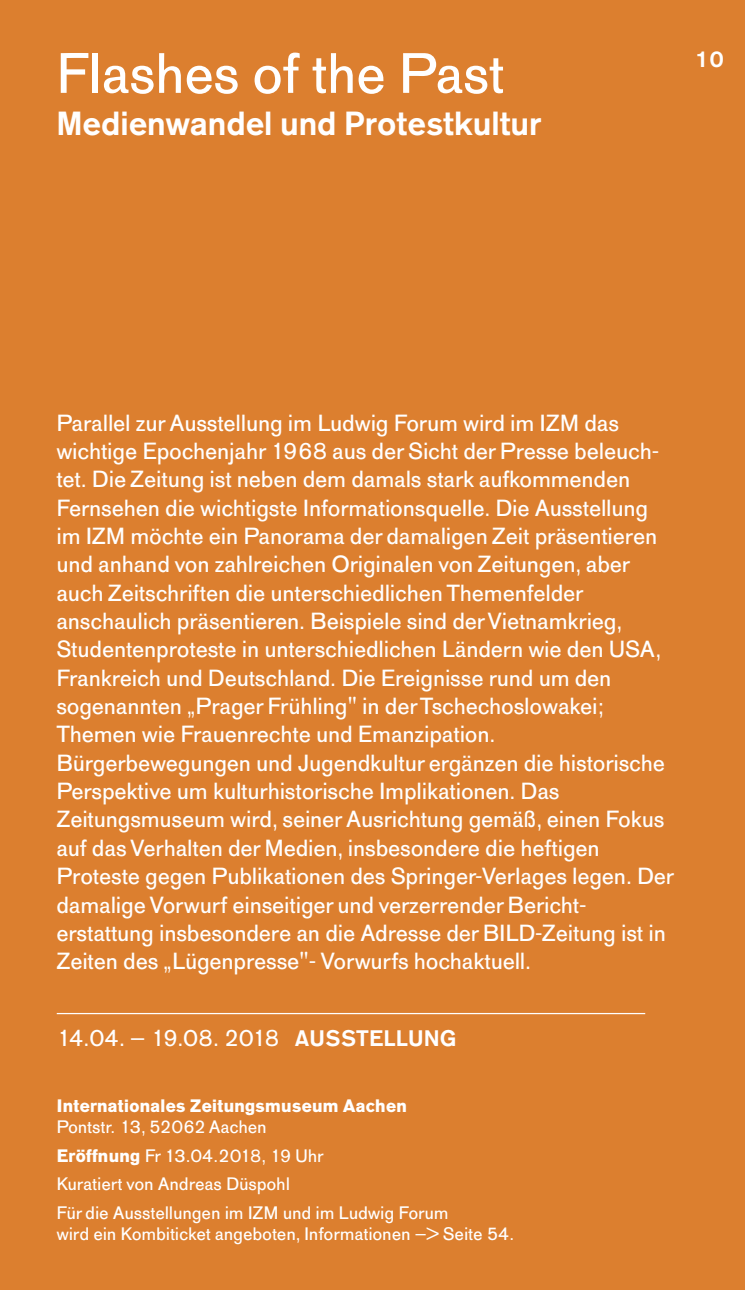
<style>
.page{position:relative;width:745px;height:1290px;background:#fff}
.page>*{position:absolute;margin:0;border:0;box-sizing:border-box;transform-origin:0 0}
.t1{font:56.25px "AG Old Face BQ";letter-spacing:.02em;color:#fff}
.t2{font:500 33px "AG Old Face BQ";letter-spacing:.02em;color:#fff}
.t3{font:23px/28.2px "AG Old Face BQ";letter-spacing:.02em;color:#fff}
.t4{font:23px "AG Old Face BQ";letter-spacing:-.07em;color:#fff}
.t5{font:500 22.25px "AG Old Face BQ";color:#fff}
.t6{font:18px/28.2px "AG Old Face BQ";letter-spacing:.025em;color:#fff}
.t7{font:700 18px "AG Old Face BQ";letter-spacing:.02em;color:#fff}
.s1{font-weight:500;font-size:22.25px}
.s2{font-weight:700}
</style>
<div class="page">
<div style="left:0;top:0;width:744px;height:1290px;background:#dc7f2f"></div>
<hr style="left:57px;top:1013px;width:587px;height:1px;background:#fff">
<h1 class="t1" style="left:57px;top:43px;width:448px">Flashes of the Past</h1>
<h2 class="t2" style="left:57px;top:106px;width:485px">Medienwandel und Protestkultur</h2>
<p class="t5" style="left:694px;top:47px;width:30px">10</p>
<p class="t3" style="left:57px;top:409px;width:618px">Parallel zur Ausstellung im Ludwig Forum wird im IZM das wichtige Epochenjahr 1968 aus der Sicht der Presse be leuch - tet. Die Zeitung ist neben dem damals stark aufkommenden Fernsehen die wichtigste Informationsquelle. Die Ausstellung im IZM möchte ein Panorama der damaligen Zeit präsentieren und anhand von zahlreichen Originalen von Zeitungen, aber auch Zeitschriften die unterschiedlichen Themenfelder anschaulich präsentieren. Beispiele sind der Vietnamkrieg, Studenten proteste in unterschiedlichen Ländern wie den USA, Frankreich und Deutschland. Die Ereignisse rund um den sogenannten „Prager Frühling" in der Tschechoslo wakei; Themen wie Frauen rechte und Emanzipation.<br>Bürgerbewegungen und Jugendkultur ergänzen die historische Perspektive um kultur historische Implikationen. Das Zeitungsmuseum wird, seiner Ausrichtung gemäß, einen Fokus auf das Verhalten der Medien, insbesondere die heftigen Proteste gegen Publikationen des Springer-Verlages legen. Der damalige Vorwurf einseitiger und verzerrender Bericht - erstattung insbesondere an die Adresse der BILD-Zeitung ist in Zeiten des „Lügenpresse"- Vorwurfs hochaktuell.</p>
<p class="t4" style="left:57px;top:1025px;width:400px">14.04. – 19.08. 2018 <span class="s1">AUSSTELLUNG</span></p>
<p class="t7" style="left:57px;top:1099px;width:351px">Internationales Zeitungsmuseum Aachen</p>
<p class="t6" style="left:57px;top:1113px;width:393px">Pontstr. 13, 52062 Aachen<br><span class="s2">Eröffnung</span> Fr 13.04.2018, 19 Uhr<br>Kuratiert von Andreas Düspohl<br>Für die Ausstellungen im IZM und im Ludwig Forum</p>
<p class="t6" style="left:57px;top:1220px;width:458px">wird ein Kombiticket angeboten, Informationen –&gt; Seite 54.</p>
</div>
